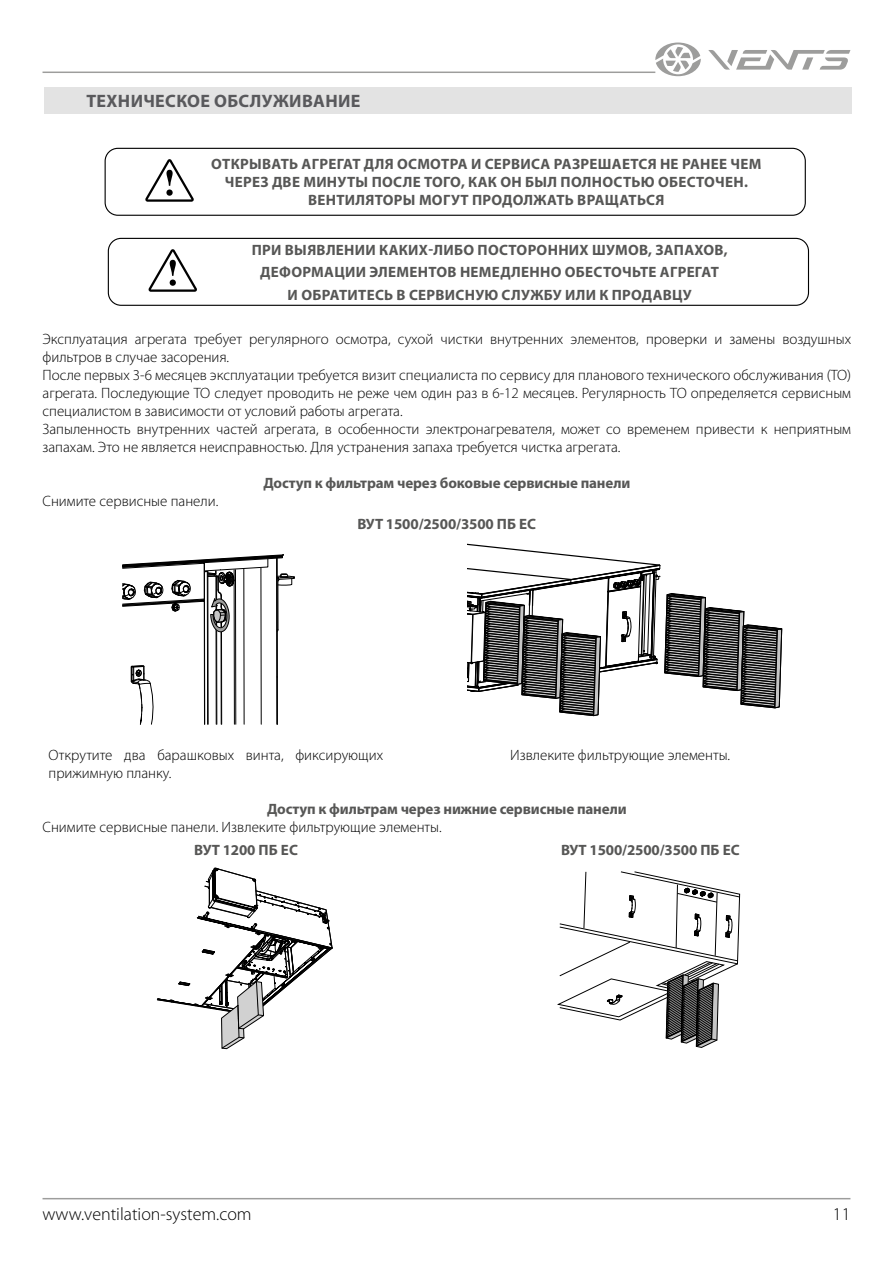
<style>
.page{position:relative;width:893px;height:1263px;background:#fff}
.page>*{position:absolute;margin:0;border:0;box-sizing:border-box;transform-origin:0 0}
.t1{font:300 18px "Myriad Pro";color:#000}
.t2{font:700 18px "Myriad Pro";letter-spacing:.02em;color:#59595c}
.t3{font:300 15px/18px "Myriad Pro";color:#000}
.t4{font:700 15px/18px "Myriad Pro";letter-spacing:.02em;color:#575756;text-align:center}
.t5{font:700 15px "Myriad Pro";letter-spacing:-.01em;color:#575756}
</style>
<div class="page">
<hr style="left:43px;top:1198px;width:807px;height:1px;background:#9d9d9c">
<hr style="left:43px;top:72px;width:612px;height:1px;background:#9d9d9c">
<svg style="left:708px;top:50px;width:142px;height:20px"></svg>
<svg style="left:655px;top:43px;width:46px;height:33px"></svg>
<div style="left:44px;top:87px;width:808px;height:27px;background:#e3e3e3"></div>
<svg style="left:122px;top:554px;width:173px;height:171px"></svg>
<svg style="left:468px;top:543px;width:314px;height:174px"></svg>
<svg style="left:157px;top:867px;width:176px;height:183px"></svg>
<svg style="left:557px;top:871px;width:183px;height:177px"></svg>
<div style="left:105px;top:148px;width:701px;height:68px;border:1px solid #000;border-radius:13px"></div>
<svg style="left:145px;top:159px;width:49px;height:43px"></svg>
<div style="left:108px;top:238px;width:701px;height:68px;border:1px solid #000;border-radius:13px"></div>
<svg style="left:148px;top:249px;width:49px;height:43px"></svg>
<p class="t2" style="left:86px;top:89px;width:276px">ТЕХНИЧЕСКОЕ ОБСЛУЖИВАНИЕ</p>
<p class="t4" style="left:211px;top:155px;width:552px">ОТКРЫВАТЬ АГРЕГАТ ДЛЯ ОСМОТРА И СЕРВИСА РАЗРЕШАЕТСЯ НЕ РАНЕЕ ЧЕМ<br>ЧЕРЕЗ ДВЕ МИНУТЫ ПОСЛЕ ТОГО, КАК ОН БЫЛ ПОЛНОСТЬЮ ОБЕСТОЧЕН.<br>ВЕНТИЛЯТОРЫ МОГУТ ПРОДОЛЖАТЬ ВРАЩАТЬСЯ</p>
<p class="t4" style="left:252px;top:239px;width:477px;line-height:22.2px">ПРИ ВЫЯВЛЕНИИ КАКИХ-ЛИБО ПОСТОРОННИХ ШУМОВ, ЗАПАХОВ,<br>ДЕФОРМАЦИИ ЭЛЕМЕНТОВ НЕМЕДЛЕННО ОБЕСТОЧЬТЕ АГРЕГАТ<br>И ОБРАТИТЕСЬ В СЕРВИСНУЮ СЛУЖБУ ИЛИ К ПРОДАВЦУ</p>
<p class="t3" style="left:43px;top:330px;width:810px">Эксплуатация агрегата требует регулярного осмотра, сухой чистки внутренних элементов, проверки и замены воздушных фильтров в случае засорения.<br>После первых 3-6 месяцев эксплуатации требуется визит специалиста по сервису для планового технического обслуживания (ТО) агрегата. Последующие ТО следует проводить не реже чем один раз в 6-12 месяцев. Регулярность ТО определяется сервисным специалистом в зависимости от условий работы агрегата.<br>Запыленность внутренних частей агрегата, в особенности электронагревателя, может со временем привести к неприятным запахам. Это не является неисправностью. Для устранения запаха требуется чистка агрегата.</p>
<p class="t5" style="left:263px;top:473px;width:368px">Доступ к фильтрам через боковые сервисные панели</p>
<p class="t3" style="left:43px;top:492px;width:177px">Снимите сервисные панели.</p>
<p class="t5" style="left:357px;top:514px;width:180px">ВУТ 1500/2500/3500 ПБ EC</p>
<p class="t3" style="left:49px;top:746px;width:336px">Открутите два барашковых винта, фиксирующих прижимную планку.</p>
<p class="t3" style="left:510px;top:746px;width:222px">Извлеките фильтрующие элементы.</p>
<p class="t5" style="left:267px;top:799px;width:361px">Доступ к фильтрам через нижние сервисные панели</p>
<p class="t3" style="left:43px;top:818px;width:401px">Снимите сервисные панели. Извлеките фильтрующие элементы.</p>
<p class="t5" style="left:194px;top:840px;width:105px">ВУТ 1200 ПБ EC</p>
<p class="t5" style="left:561px;top:840px;width:180px">ВУТ 1500/2500/3500 ПБ EC</p>
<p class="t1" style="left:43px;top:1204px;width:211px">www.ventilation-system.com</p>
<p class="t1" style="left:833px;top:1204px;width:19px">11</p>
</div>
